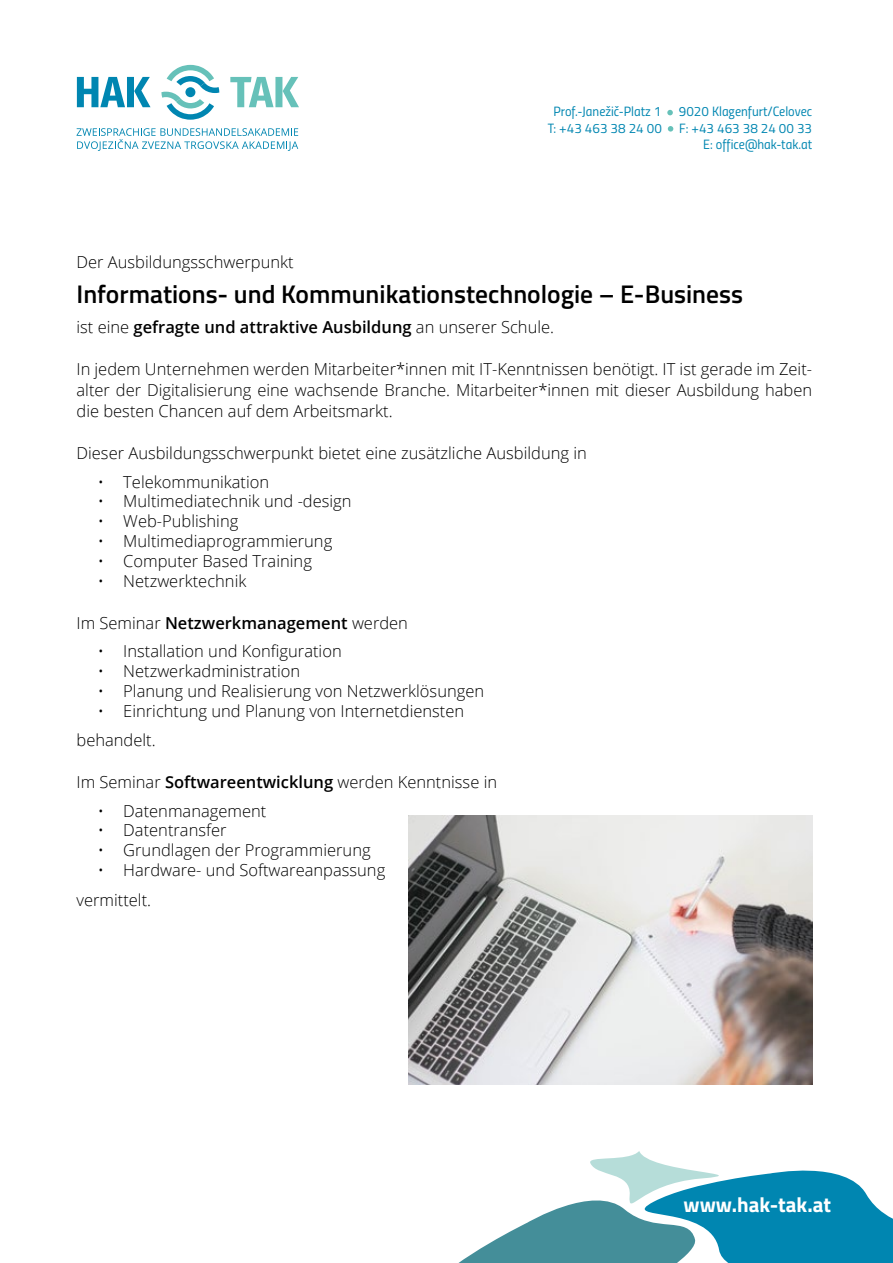
<style>
.page{position:relative;width:893px;height:1263px;background:#fff}
.page>*{position:absolute;margin:0;border:0;box-sizing:border-box;transform-origin:0 0}
.t1{font:600 25.5px "Titillium";color:#000}
.t2{font:700 21px "Titillium";color:#fff}
.t3{font:300 16.5px/21px "Open Sans";color:#000}
.t4{font:600 16.5px "Open Sans";color:#000}
.t5{font:13.5px/16.2px "Titillium Regular Upright";color:#0086b1;text-align:right}
.s1{font-weight:300}
.s2{font-weight:600}
</style>
<div class="page">
<img style="left:408px;top:815px;width:404px;height:270px">
<svg style="left:458px;top:1151px;width:435px;height:112px"></svg>
<svg style="left:667px;top:110px;width:6px;height:5px"></svg>
<svg style="left:668px;top:126px;width:5px;height:6px"></svg>
<svg style="left:77px;top:128px;width:221px;height:23px"></svg>
<svg style="left:77px;top:77px;width:74px;height:30px"></svg>
<svg style="left:230px;top:77px;width:69px;height:30px"></svg>
<svg style="left:161px;top:65px;width:58px;height:55px"></svg>
<p class="t5" style="left:553px;top:103px;width:109px">Prof.-Janežič-Platz 1</p>
<p class="t5" style="left:679px;top:103px;width:135px">9020 Klagenfurt/Celovec</p>
<p class="t5" style="left:548px;top:119px;width:116px">T: +43 463 38 24 00</p>
<p class="t5" style="left:679px;top:119px;width:134px">F: +43 463 38 24 00 33<br>E: office@hak-tak.at</p>
<p class="t3" style="left:77px;top:251px;width:219px">Der Ausbildungsschwerpunkt</p>
<h1 class="t1" style="left:77px;top:275px;width:668px">Informations- und Kommunikationstechnologie – E-Business</h1>
<p class="t4" style="left:77px;top:315px;width:479px"><span class="s1">ist eine</span> gefragte und attraktive Ausbildung <span class="s1">an unserer Schule.</span></p>
<p class="t3" style="left:77px;top:358px;width:737px;text-align:justify">In jedem Unternehmen werden Mitarbeiter*innen mit IT-Kenntnissen benötigt. IT ist gerade im Zeit&shy;alter der Digitalisierung eine wachsende Branche. Mitarbeiter*innen mit dieser Ausbildung haben die besten Chancen auf dem Arbeitsmarkt.</p>
<p class="t3" style="left:77px;top:442px;width:512px">Dieser Ausbildungsschwerpunkt bietet eine zusätzliche Ausbildung in</p>
<p class="t3" style="left:98px;top:471px;width:173px">• Telekommunikation</p>
<p class="t3" style="left:98px;top:490px;width:255px">• Multimediatechnik und -design</p>
<p class="t3" style="left:98px;top:510px;width:142px">• Web-Publishing</p>
<p class="t3" style="left:98px;top:530px;width:236px">• Multimediaprogrammierung</p>
<p class="t3" style="left:98px;top:550px;width:216px">• Computer Based Training</p>
<p class="t3" style="left:98px;top:570px;width:150px">• Netzwerktechnik</p>
<p class="t4" style="left:77px;top:612px;width:333px"><span class="s1">Im Seminar</span> Netzwerkmanagement <span class="s1">werden</span></p>
<p class="t3" style="left:98px;top:640px;width:245px">• Installation und Konfiguration</p>
<p class="t3" style="left:98px;top:660px;width:204px">• Netzwerkadministration</p>
<p class="t3" style="left:98px;top:680px;width:388px">• Planung und Realisierung von Netzwerklösungen</p>
<p class="t3" style="left:77px;top:695px;width:389px;line-height:29.5px;text-indent:21px">• Einrichtung und Planung von Internetdiensten behandelt.</p>
<p class="t3" style="left:77px;top:771px;width:422px">Im Seminar <span class="s2">Softwareentwicklung</span> werden Kenntnisse in</p>
<p class="t3" style="left:98px;top:800px;width:170px">• Datenmanagement</p>
<p class="t3" style="left:98px;top:819px;width:130px">• Datentransfer</p>
<p class="t3" style="left:98px;top:839px;width:274px">• Grundlagen der Programmierung</p>
<p class="t3" style="left:77px;top:855px;width:310px;line-height:29.5px;text-indent:21px">• Hardware- und Softwareanpassung vermittelt.</p>
<p class="t2" style="left:684px;top:1188px;width:149px">www.hak-tak.at</p>
</div>
